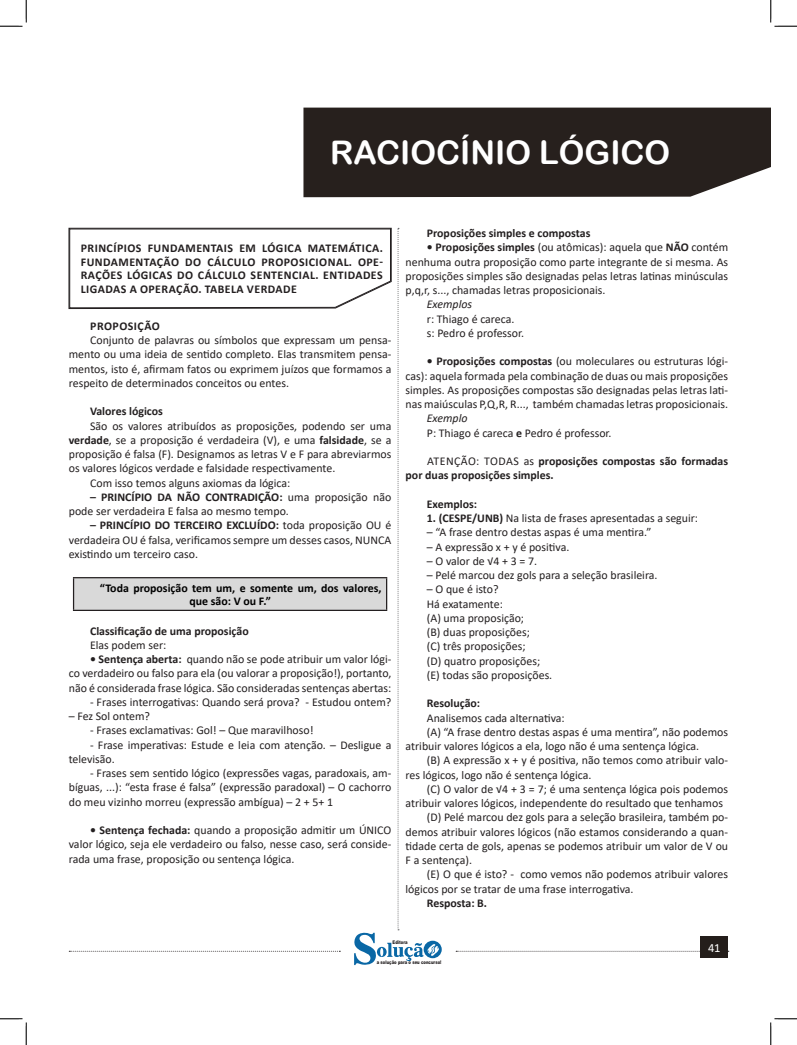
<style>
.page{position:relative;width:797px;height:1045px;background:#fff}
.page>*{position:absolute;margin:0;border:0;box-sizing:border-box;transform-origin:0 0}
.t1{font:32.5px "Arial Rounded MT Bold";color:#fff}
.t2{font:12.5px "Calibri";color:#fff}
.t3{font:11.88px/14.2px "Calibri";color:#231f20;text-align:justify}
.CAIXINHAS{font:700 11.88px/13.8px "Calibri";color:#231f20;text-align:justify}
.t4{font:700 11.88px/13.8px "Calibri";color:#000}
.t5{font:italic 11.88px "Calibri";color:#231f20}
.CAIXINHAS-2{font:700 11.88px "Calibri";letter-spacing:.04em;color:#231f20}
.t6{font:900 5px "Arial";color:#231f20;scale:.76 1}
.s1{font-weight:700}
.s2{font-weight:400}
</style>
<div class="page">
<svg style="left:456px;top:951px;width:273px;height:1px"></svg>
<div style="left:700px;top:936px;width:28px;height:22px;background:#241e1b"></div>
<div style="left:303px;top:108px;width:467px;height:89px;background:#27201d"></div>
<svg style="left:69px;top:228px;width:373px;height:737px"></svg>
<div style="left:74px;top:577px;width:312px;height:33px;background:#d9d9d9"></div>
<hr style="left:73px;top:577px;width:314px;height:1px;background:#231f20">
<hr style="left:73px;top:578px;width:1px;height:32px;background:#231f20">
<hr style="left:386px;top:578px;width:1px;height:32px;background:#231f20">
<hr style="left:73px;top:610px;width:314px;height:1px;background:#231f20">
<svg style="left:0;top:0;width:27px;height:27px"></svg>
<svg style="left:0;top:1018px;width:27px;height:27px"></svg>
<svg style="left:770px;top:0;width:27px;height:27px"></svg>
<svg style="left:770px;top:1018px;width:27px;height:27px"></svg>
<h1 class="t1" style="left:330px;top:133px;width:341px">RACIOCÍNIO LÓGICO</h1>
<p class="CAIXINHAS" style="left:81px;top:241px;width:304px">PRINCÍPIOS FUNDAMENTAIS EM LÓGICA MATEMÁTICA.<br>FUNDAMENTAÇÃO DO CÁLCULO PROPOSICIONAL. OPE-RAÇÕES LÓGICAS DO CÁLCULO SENTENCIAL. ENTIDADES LIGADAS A OPERAÇÃO. TABELA VERDADE</p>
<p class="CAIXINHAS-2" style="left:90px;top:317px;width:71px">PROPOSIÇÃO</p>
<p class="t3" style="left:69px;top:333px;width:324px;text-indent:21px">Conjunto de palavras ou símbolos que expressam um pensa&shy;mento ou uma ideia de sentido completo. Elas transmitem pensa&shy;mentos, isto é, afirmam fatos ou exprimem juízos que formamos a respeito de determinados conceitos ou entes.</p>
<p class="CAIXINHAS" style="left:90px;top:404px;width:74px">Valores lógicos</p>
<p class="t3" style="left:69px;top:418px;width:324px;text-indent:21px">São os valores atribuídos as proposições, podendo ser uma <span class="s1">verdade</span>, se a proposição é verdadeira (V), e uma <span class="s1">falsidade</span>, se a proposição é falsa (F). Designamos as letras V e F para abreviarmos os valores lógicos verdade e falsidade respectivamente.</p>
<p class="t3" style="left:90px;top:475px;width:202px">Com isso temos alguns axiomas da lógica:</p>
<p class="t3" style="left:69px;top:489px;width:324px;text-indent:21px"><span class="s1">– PRINCÍPIO DA NÃO CONTRADIÇÃO:</span> uma proposição não pode ser verdadeira E falsa ao mesmo tempo.</p>
<p class="t3" style="left:69px;top:518px;width:324px;text-indent:21px"><span class="s1">– PRINCÍPIO DO TERCEIRO EXCLUÍDO:</span> toda proposição OU é verdadeira OU é falsa, verificamos sempre um desses casos, NUNCA existindo um terceiro caso.</p>
<p class="t4" style="left:189px;top:580px;width:194px;text-indent:-89px">“Toda proposição tem um, e somente um, dos valores, que são: V ou F.”</p>
<p class="CAIXINHAS" style="left:90px;top:623px;width:160px">Classificação de uma proposição</p>
<p class="t3" style="left:90px;top:637px;width:78px">Elas podem ser:</p>
<p class="t3" style="left:69px;top:651px;width:324px;text-indent:21px"><span class="s1">• Sentença aberta:</span> quando não se pode atribuir um valor lógi&shy;co verdadeiro ou falso para ela (ou valorar a proposição!), portanto, não é considerada frase lógica. São consideradas sentenças abertas:</p>
<p class="t3" style="left:90px;top:694px;width:303px">- Frases interrogativas: Quando será prova? - Estudou ontem?</p>
<p class="t3" style="left:69px;top:708px;width:83px">– Fez Sol ontem?</p>
<p class="t3" style="left:90px;top:723px;width:225px">- Frases exclamativas: Gol! – Que maravilhoso!</p>
<p class="t3" style="left:69px;top:737px;width:324px;text-indent:21px">- Frase imperativas: Estude e leia com atenção. – Desligue a televisão.</p>
<p class="t3" style="left:69px;top:765px;width:324px;text-indent:21px">- Frases sem sentido lógico (expressões vagas, paradoxais, am&shy;bíguas, ...): “esta frase é falsa” (expressão paradoxal) – O cachorro do meu vizinho morreu (expressão ambígua) – 2 + 5+ 1</p>
<p class="t3" style="left:69px;top:822px;width:324px;text-indent:21px"><span class="s1">• Sentença fechada:</span> quando a proposição admitir um ÚNICO valor lógico, seja ele verdadeiro ou falso, nesse caso, será conside&shy;rada uma frase, proposição ou sentença lógica.</p>
<p class="CAIXINHAS" style="left:427px;top:226px;width:165px">Proposições simples e compostas</p>
<p class="t3" style="left:405px;top:240px;width:324px;text-indent:21px"><span class="s1">• Proposições simples</span> (ou atômicas): aquela que <span class="s1">NÃO</span> contém nenhuma outra proposição como parte integrante de si mesma. As proposições simples são designadas pelas letras latinas minúsculas p,q,r, s..., chamadas letras proposicionais.</p>
<p class="t5" style="left:427px;top:296px;width:47px">Exemplos</p>
<p class="t3" style="left:427px;top:311px;width:89px">r: Thiago é careca.</p>
<p class="t3" style="left:427px;top:325px;width:99px">s: Pedro é professor.</p>
<p class="t3" style="left:405px;top:354px;width:324px;text-indent:21px"><span class="s1">• Proposições compostas</span> (ou moleculares ou estruturas lógi&shy;cas): aquela formada pela combinação de duas ou mais proposições simples. As proposições compostas são designadas pelas letras lati&shy;nas maiúsculas P,Q,R, R..., também chamadas letras proposicionais.</p>
<p class="t5" style="left:427px;top:410px;width:42px">Exemplo</p>
<p class="t3" style="left:427px;top:425px;width:186px">P: Thiago é careca <span class="s1">e</span> Pedro é professor.</p>
<p class="CAIXINHAS" style="left:405px;top:454px;width:324px;line-height:14.2px;text-indent:21px"><span class="s2">ATENÇÃO: TODAS as</span> proposições compostas são formadas por duas proposições simples.</p>
<p class="CAIXINHAS" style="left:427px;top:497px;width:52px">Exemplos:</p>
<p class="t3" style="left:427px;top:511px;width:273px"><span class="s1">1. (CESPE/UNB)</span> Na lista de frases apresentadas a seguir:</p>
<p class="t3" style="left:427px;top:525px;width:226px">– “A frase dentro destas aspas é uma mentira.”</p>
<p class="t3" style="left:427px;top:539px;width:144px">– A expressão x + y é positiva.</p>
<p class="t3" style="left:427px;top:553px;width:112px">– O valor de √4 + 3 = 7.</p>
<p class="t3" style="left:427px;top:568px;width:232px">– Pelé marcou dez gols para a seleção brasileira.</p>
<p class="t3" style="left:427px;top:582px;width:73px">– O que é isto?</p>
<p class="t3" style="left:427px;top:596px;width:77px">Há exatamente:</p>
<p class="t3" style="left:427px;top:610px;width:99px">(A) uma proposição;</p>
<p class="t3" style="left:427px;top:625px;width:105px">(B) duas proposições;</p>
<p class="t3" style="left:427px;top:639px;width:100px">(C) três proposições;</p>
<p class="t3" style="left:427px;top:653px;width:115px">(D) quatro proposições;</p>
<p class="t3" style="left:427px;top:667px;width:127px">(E) todas são proposições.</p>
<p class="CAIXINHAS" style="left:427px;top:696px;width:55px">Resolução:</p>
<p class="t3" style="left:427px;top:710px;width:139px">Analisemos cada alternativa:</p>
<p class="t3" style="left:405px;top:724px;width:324px;text-indent:21px">(A) “A frase dentro destas aspas é uma mentira”, não podemos atribuir valores lógicos a ela, logo não é uma sentença lógica.</p>
<p class="t3" style="left:405px;top:753px;width:324px;text-indent:21px">(B) A expressão x + y é positiva, não temos como atribuir valo&shy;res lógicos, logo não é sentença lógica.</p>
<p class="t3" style="left:405px;top:781px;width:324px;text-indent:21px">(C) O valor de √4 + 3 = 7; é uma sentença lógica pois podemos atribuir valores lógicos, independente do resultado que tenhamos</p>
<p class="t3" style="left:405px;top:810px;width:324px;text-indent:21px">(D) Pelé marcou dez gols para a seleção brasileira, também po&shy;demos atribuir valores lógicos (não estamos considerando a quan&shy;tidade certa de gols, apenas se podemos atribuir um valor de V ou F a sentença).</p>
<p class="t3" style="left:405px;top:867px;width:324px;text-indent:21px">(E) O que é isto? - como vemos não podemos atribuir valores lógicos por se tratar de uma frase interrogativa.</p>
<p class="CAIXINHAS" style="left:427px;top:896px;width:62px">Resposta: B.</p>
<p class="t6" style="left:392px;top:939px;width:21px">Editora</p>
<p class="t6" style="left:377px;top:959px;width:86px">a solução para o seu concurso!</p>
<p class="t2" style="left:708px;top:939px;width:14px">41</p>
</div>
